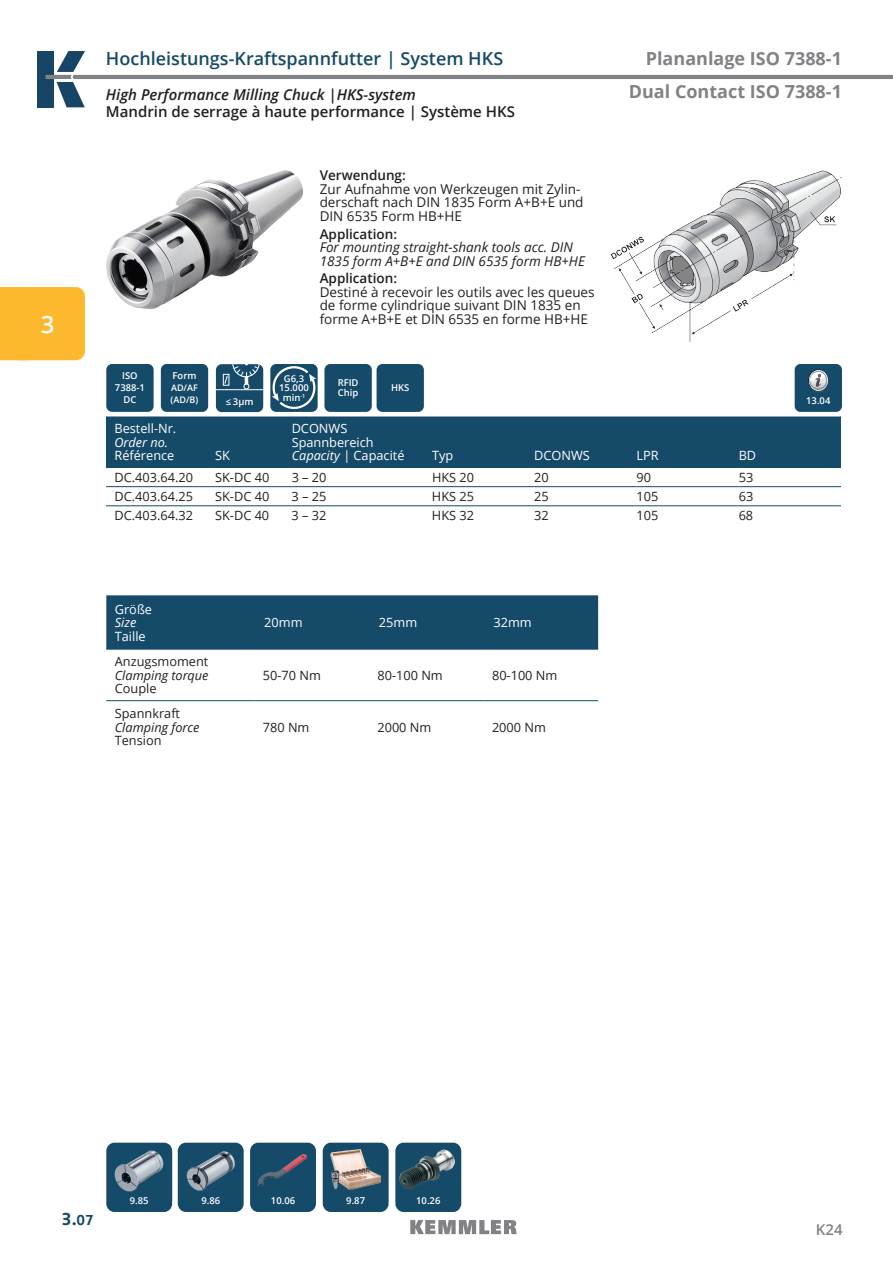
<style>
.page{position:relative;width:893px;height:1263px;background:#fff}
.page>*{position:absolute;margin:0;border:0;box-sizing:border-box;transform-origin:0 0}
.t1{font:600 24px "Open Sans";color:#fff}
.t2{font:600 18px "Open Sans";color:#154a69}
.t3{font:700 18px/33px "Open Sans";color:#808285;text-align:right}
.t4{font:700 18px "Zwo OT";color:#154a69}
.t5{font:600 15px "Open Sans";color:#231f20}
.t6{font:italic 600 15px "Open Sans";color:#231f20}
.t7{font:600 15px "Open Sans";color:#808285}
.t8{font:13.5px/13.5px "Open Sans";color:#231f20}
.t9{font:italic 13.5px/13.5px "Open Sans";color:#231f20}
.t10{font:600 13.5px "Open Sans";color:#231f20}
.t11{font:12.75px "Open Sans";color:#231f20}
.t12{font:12.75px/13.5px "Open Sans";color:#fff}
.t13{font:italic 12.75px "Open Sans";color:#231f20}
.t14{font:italic 12.75px "Open Sans";color:#fff}
.t15{font:12px "Open Sans";color:#fff}
.t16{font:600 9.45px/9.4px "Open Sans";color:#fff;text-align:center}
.t17{font:600 9px/12px "Open Sans";color:#fff}
.s1{font-style:italic}
.s2{font-size:15px}
.s3{font-weight:400;font-size:12px}
.s4{font-weight:600;font-size:9.45px}
</style>
<div class="page">
<div style="left:38px;top:51px;width:16px;height:56px;background:#174566"></div>
<svg style="left:46px;top:51px;width:847px;height:56px"></svg>
<svg style="left:410px;top:1220px;width:107px;height:14px"></svg>
<div style="left:10px;top:287px;width:75px;height:73px;background:#fdb92e;border-radius:9px"></div>
<svg style="left:0;top:287px;width:37px;height:73px"></svg>
<img style="left:106px;top:170px;width:197px;height:140px">
<div style="left:106px;top:416px;width:735px;height:51px;background:#154a69"></div>
<hr style="left:106px;top:467px;width:109px;height:1px;background:#154a69">
<hr style="left:215px;top:467px;width:77px;height:1px;background:#154a69">
<hr style="left:292px;top:467px;width:140px;height:1px;background:#154a69">
<hr style="left:432px;top:467px;width:102px;height:1px;background:#154a69">
<hr style="left:534px;top:467px;width:102px;height:1px;background:#154a69">
<hr style="left:636px;top:467px;width:103px;height:1px;background:#154a69">
<hr style="left:739px;top:467px;width:102px;height:1px;background:#154a69">
<hr style="left:106px;top:486px;width:109px;height:1px;background:#154a69">
<hr style="left:215px;top:486px;width:77px;height:1px;background:#154a69">
<hr style="left:292px;top:486px;width:140px;height:1px;background:#154a69">
<hr style="left:432px;top:486px;width:102px;height:1px;background:#154a69">
<hr style="left:534px;top:486px;width:102px;height:1px;background:#154a69">
<hr style="left:636px;top:486px;width:103px;height:1px;background:#154a69">
<hr style="left:739px;top:486px;width:102px;height:1px;background:#154a69">
<hr style="left:106px;top:505px;width:109px;height:1px;background:#154a69">
<hr style="left:215px;top:505px;width:77px;height:1px;background:#154a69">
<hr style="left:292px;top:505px;width:140px;height:1px;background:#154a69">
<hr style="left:432px;top:505px;width:102px;height:1px;background:#154a69">
<hr style="left:534px;top:505px;width:102px;height:1px;background:#154a69">
<hr style="left:636px;top:505px;width:103px;height:1px;background:#154a69">
<hr style="left:739px;top:505px;width:102px;height:1px;background:#154a69">
<img style="left:610px;top:170px;width:232px;height:212px">
<div style="left:106px;top:595px;width:492px;height:54px;background:#154a69"></div>
<hr style="left:106px;top:649px;width:148px;height:1px;background:#154a69">
<hr style="left:254px;top:649px;width:115px;height:1px;background:#154a69">
<hr style="left:369px;top:649px;width:115px;height:1px;background:#154a69">
<hr style="left:484px;top:649px;width:114px;height:1px;background:#154a69">
<hr style="left:106px;top:700px;width:148px;height:1px;background:#154a69">
<hr style="left:254px;top:700px;width:115px;height:1px;background:#154a69">
<hr style="left:369px;top:700px;width:115px;height:1px;background:#154a69">
<hr style="left:484px;top:700px;width:114px;height:1px;background:#154a69">
<div style="left:324px;top:364px;width:48px;height:48px;background:#154a69;border-radius:6px"></div>
<div style="left:161px;top:364px;width:47px;height:48px;background:#154a69;border-radius:6px"></div>
<div style="left:106px;top:364px;width:48px;height:48px;background:#154a69;border-radius:6px"></div>
<div style="left:270px;top:364px;width:48px;height:48px;background:#154a69;border-radius:6px"></div>
<svg style="left:270px;top:365px;width:48px;height:45px"></svg>
<div style="left:377px;top:364px;width:47px;height:48px;background:#154a69;border-radius:6px"></div>
<div style="left:216px;top:364px;width:47px;height:48px;background:#154a69;border-radius:6px"></div>
<hr style="left:216px;top:389px;width:47px;height:1px;background:#fff">
<div style="left:223px;top:374px;width:6px;height:11px;border:1px solid #fff"></div>
<svg style="left:224px;top:364px;width:36px;height:25px"></svg>
<div style="left:795px;top:364px;width:47px;height:48px;background:#154a69;border-radius:6px"></div>
<div style="left:809px;top:387px;width:19px;height:6px;background:#1d4b66;border-radius:50%"></div>
<svg style="left:808px;top:369px;width:21px;height:23px"></svg>
<div style="left:106px;top:1143px;width:66px;height:69px;background:#154a69;border-radius:8px"></div>
<div style="left:323px;top:1143px;width:66px;height:69px;background:#154a69;border-radius:8px"></div>
<div style="left:250px;top:1143px;width:66px;height:69px;background:#154a69;border-radius:8px"></div>
<div style="left:178px;top:1143px;width:66px;height:69px;background:#154a69;border-radius:8px"></div>
<div style="left:395px;top:1143px;width:66px;height:69px;background:#154a69;border-radius:8px"></div>
<img style="left:399px;top:1149px;width:55px;height:40px">
<img style="left:331px;top:1150px;width:49px;height:39px">
<img style="left:259px;top:1154px;width:48px;height:31px">
<img style="left:187px;top:1151px;width:48px;height:40px">
<img style="left:115px;top:1150px;width:48px;height:42px">
<h1 class="t1" style="left:41px;top:308px;width:15px">3</h1>
<h2 class="t2" style="left:106px;top:46px;width:399px">Hochleistungs-Kraftspannfutter | System HKS</h2>
<p class="t6" style="left:106px;top:84px;width:311px">High Performance Milling Chuck |HKS-system</p>
<p class="t5" style="left:106px;top:101px;width:410px">Mandrin de serrage à haute performance | Système HKS</p>
<p class="t10" style="left:320px;top:166px;width:88px">Verwendung:</p>
<p class="t8" style="left:320px;top:182px;width:265px">Zur Aufnahme von Werkzeugen mit Zylin&shy;derschaft nach DIN 1835 Form A+B+E und<br>DIN 6535 Form HB+HE</p>
<p class="t10" style="left:320px;top:224px;width:79px">Application:</p>
<p class="t9" style="left:320px;top:240px;width:267px">For mounting straight-shank tools acc. DIN<br>1835 form A+B+E and DIN 6535 form HB+HE</p>
<p class="t10" style="left:320px;top:269px;width:79px">Application:</p>
<p class="t8" style="left:320px;top:285px;width:276px">Destiné à recevoir les outils avec les queues de forme cylindrique suivant DIN 1835 en forme A+B+E et DIN 6535 en forme HB+HE</p>
<h2 class="t3" style="left:629px;top:41px;width:215px">Plananlage ISO 7388-1<br>Dual Contact ISO 7388-1</h2>
<p class="t16" style="left:115px;top:370px;width:32px;line-height:12px">ISO<br>7388-1<br>DC</p>
<p class="t16" style="left:279px;top:373px;width:31px">G6,3<br>15.000 min<sup>-1</sup></p>
<p class="t16" style="left:391px;top:383px;width:20px">HKS</p>
<p class="t16" style="left:173px;top:371px;width:25px">Form</p>
<p class="t17" style="left:171px;top:382px;width:29px">AD/AF (AD/B)</p>
<p class="t16" style="left:338px;top:378px;width:22px;text-align:left">RFID<br>Chip</p>
<p class="t16" style="left:226px;top:396px;width:29px">≤ 3µm</p>
<p class="t16" style="left:806px;top:396px;width:26px">13.04</p>
<p class="t12" style="left:114px;top:422px;width:63px">Bestell-Nr.</p>
<p class="t14" style="left:114px;top:433px;width:55px">Order no.</p>
<p class="t12" style="left:114px;top:449px;width:61px">Référence</p>
<p class="t12" style="left:215px;top:449px;width:16px">SK</p>
<p class="t12" style="left:292px;top:422px;width:114px">DCONWS<br>Spannbereich<br><span class="s1">Capacity |</span> Capacité</p>
<p class="t12" style="left:432px;top:449px;width:23px">Typ</p>
<p class="t12" style="left:534px;top:449px;width:57px">DCONWS</p>
<p class="t12" style="left:636px;top:449px;width:24px">LPR</p>
<p class="t12" style="left:739px;top:449px;width:19px">BD</p>
<p class="t11" style="left:114px;top:468px;width:80px">DC.403.64.20</p>
<p class="t11" style="left:215px;top:468px;width:56px">SK-DC 40</p>
<p class="t11" style="left:292px;top:468px;width:36px">3 – 20</p>
<p class="t11" style="left:432px;top:468px;width:44px">HKS 20</p>
<p class="t11" style="left:534px;top:468px;width:16px">20</p>
<p class="t11" style="left:636px;top:468px;width:16px">90</p>
<p class="t11" style="left:739px;top:468px;width:16px">53</p>
<p class="t11" style="left:114px;top:487px;width:80px">DC.403.64.25</p>
<p class="t11" style="left:215px;top:487px;width:56px">SK-DC 40</p>
<p class="t11" style="left:292px;top:487px;width:36px">3 – 25</p>
<p class="t11" style="left:432px;top:487px;width:44px">HKS 25</p>
<p class="t11" style="left:534px;top:487px;width:16px">25</p>
<p class="t11" style="left:636px;top:487px;width:23px">105</p>
<p class="t11" style="left:739px;top:487px;width:16px">63</p>
<p class="t11" style="left:114px;top:506px;width:80px">DC.403.64.32</p>
<p class="t11" style="left:215px;top:506px;width:56px">SK-DC 40</p>
<p class="t11" style="left:292px;top:506px;width:36px">3 – 32</p>
<p class="t11" style="left:432px;top:506px;width:44px">HKS 32</p>
<p class="t11" style="left:534px;top:506px;width:16px">32</p>
<p class="t11" style="left:636px;top:506px;width:23px">105</p>
<p class="t11" style="left:739px;top:506px;width:16px">68</p>
<p class="t12" style="left:115px;top:602px;width:39px">Größe</p>
<p class="t14" style="left:115px;top:614px;width:23px">Size</p>
<p class="t12" style="left:115px;top:629px;width:32px">Taille</p>
<p class="t11" style="left:115px;top:653px;width:95px">Anzugsmoment</p>
<p class="t13" style="left:115px;top:666px;width:95px">Clamping torque</p>
<p class="t11" style="left:115px;top:680px;width:43px">Couple</p>
<p class="t11" style="left:115px;top:705px;width:67px">Spannkraft</p>
<p class="t13" style="left:115px;top:718px;width:86px">Clamping force</p>
<p class="t11" style="left:115px;top:732px;width:48px">Tension</p>
<p class="t12" style="left:264px;top:615px;width:40px">20mm</p>
<p class="t12" style="left:379px;top:615px;width:40px">25mm</p>
<p class="t12" style="left:493px;top:615px;width:40px">32mm</p>
<p class="t11" style="left:263px;top:666px;width:60px">50-70 Nm</p>
<p class="t11" style="left:377px;top:666px;width:67px">80-100 Nm</p>
<p class="t11" style="left:492px;top:666px;width:67px">80-100 Nm</p>
<p class="t11" style="left:263px;top:718px;width:48px">780 Nm</p>
<p class="t11" style="left:377px;top:718px;width:55px">2000 Nm</p>
<p class="t11" style="left:492px;top:718px;width:55px">2000 Nm</p>
<h2 class="t4" style="left:62px;top:1208px;width:34px">3.<span class="s2">07</span></h2>
<p class="t16" style="left:130px;top:1196px;width:32px">9.85<span class="s3">9.81</span></p>
<p class="t16" style="left:201px;top:1196px;width:55px">9.86 <span class="s3">9.82</span></p>
<p class="t16" style="left:271px;top:1196px;width:26px">10.06</p>
<p class="t15" style="left:318px;top:1192px;width:49px">10.06<span class="s4">9.87</span></p>
<p class="t15" style="left:408px;top:1192px;width:32px">10.08</p>
<p class="t16" style="left:416px;top:1196px;width:26px">10.26</p>
<p class="t7" style="left:816px;top:1219px;width:28px">K24</p>
</div>
